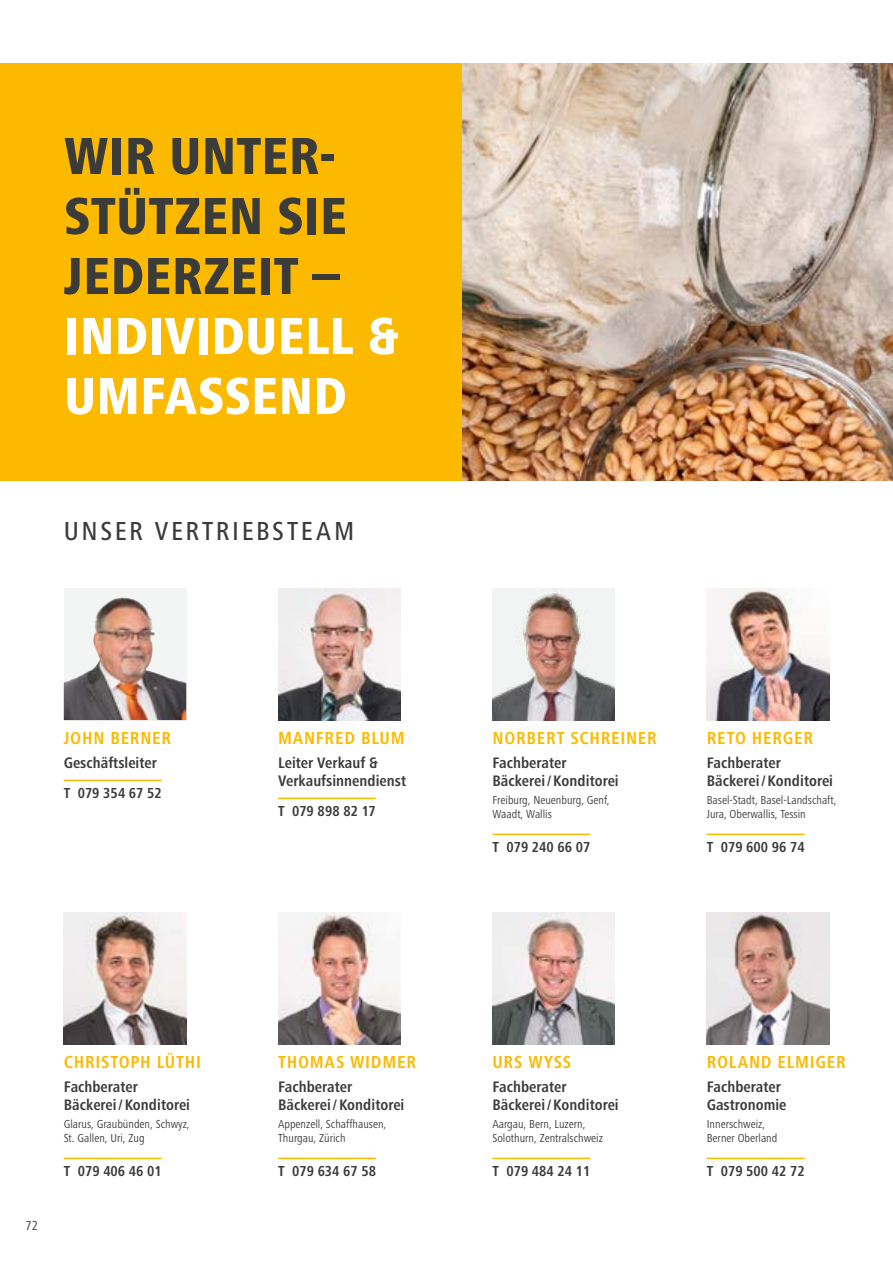
<style>
.page{position:relative;width:893px;height:1263px;background:#fff}
.page>*{position:absolute;margin:0;border:0;box-sizing:border-box;transform-origin:0 0}
.t1{font:800 condensed 54px/60px "Frutiger Next Pro";color:#3b3b3a}
.t2{font:800 condensed 54px/60px "Frutiger Next Pro";color:#fff}
.t3{font:500 condensed 27px "Frutiger Next Pro";letter-spacing:.095em;color:#3b3b3a}
.t4{font:700 condensed 18px "Frutiger Next Pro";letter-spacing:.04em;color:#fbba00}
.t5{font:700 condensed 15.75px/18px "Frutiger Next Pro";color:#3b3b3a}
.t6{font:700 condensed 15px "Frutiger Next Pro";color:#3b3b3a}
.t7{font:condensed 13.5px "Frutiger Next Pro";color:#3b3b3a}
.t8{font:condensed 12px/13.5px "Frutiger Next Pro";color:#3b3b3a}
</style>
<div class="page">
<img style="left:462px;top:64px;width:431px;height:417px">
<img style="left:64px;top:912px;width:122px;height:132px">
<img style="left:64px;top:588px;width:122px;height:132px">
<img style="left:101px;top:597px;width:25px;height:11px">
<img style="left:492px;top:588px;width:123px;height:132px">
<img style="left:278px;top:588px;width:123px;height:132px">
<img style="left:707px;top:588px;width:122px;height:132px">
<img style="left:278px;top:912px;width:123px;height:132px">
<img style="left:492px;top:912px;width:123px;height:132px">
<div style="left:0;top:64px;width:462px;height:417px;background:#fbba00"></div>
<hr style="left:492px;top:1157px;width:98px;height:2px;background:#fbba00">
<hr style="left:278px;top:1157px;width:98px;height:2px;background:#fbba00">
<hr style="left:64px;top:1157px;width:98px;height:2px;background:#fbba00">
<hr style="left:707px;top:833px;width:98px;height:2px;background:#fbba00">
<hr style="left:492px;top:833px;width:98px;height:2px;background:#fbba00">
<hr style="left:278px;top:797px;width:98px;height:2px;background:#fbba00">
<hr style="left:64px;top:779px;width:98px;height:2px;background:#fbba00">
<img style="left:707px;top:912px;width:122px;height:132px">
<hr style="left:707px;top:1157px;width:98px;height:2px;background:#fbba00">
<h1 class="t1" style="left:64px;top:126px;width:285px">WIR UNTER-<br>STÜTZEN SIE<br>JEDERZEIT –</h1>
<h1 class="t2" style="left:64px;top:306px;width:336px">INDIVIDUELL &amp;<br>UMFASSEND</h1>
<h2 class="t3" style="left:64px;top:516px;width:292px">UNSER VERTRIEBSTEAM</h2>
<h3 class="t4" style="left:64px;top:728px;width:109px">JOHN BERNER</h3>
<h3 class="t5" style="left:64px;top:754px;width:95px">Geschäftsleiter</h3>
<p class="t6" style="left:64px;top:784px;width:99px">T 079 354 67 52</p>
<h3 class="t4" style="left:278px;top:728px;width:128px">MANFRED BLUM</h3>
<h3 class="t5" style="left:278px;top:754px;width:130px">Leiter Verkauf &amp;<br>Verkaufsinnendienst</h3>
<p class="t6" style="left:278px;top:802px;width:99px">T 079 898 82 17</p>
<h3 class="t4" style="left:492px;top:728px;width:166px">NORBERT SCHREINER</h3>
<h3 class="t5" style="left:492px;top:754px;width:128px">Fachberater<br>Bäckerei/Konditorei</h3>
<p class="t8" style="left:492px;top:793px;width:119px">Freiburg, Neuenburg, Genf,<br>Waadt, Wallis</p>
<p class="t6" style="left:492px;top:838px;width:99px">T 079 240 66 07</p>
<h3 class="t4" style="left:707px;top:728px;width:108px">RETO HERGER</h3>
<h3 class="t5" style="left:707px;top:754px;width:128px">Fachberater<br>Bäckerei/Konditorei</h3>
<p class="t8" style="left:707px;top:793px;width:131px">Basel-Stadt, Basel-Landschaft,<br>Jura, Oberwallis, Tessin</p>
<p class="t6" style="left:707px;top:838px;width:99px">T 079 600 96 74</p>
<p class="t7" style="left:26px;top:1218px;width:14px">72</p>
<h3 class="t4" style="left:64px;top:1052px;width:139px">CHRISTOPH LÜTHI</h3>
<h3 class="t5" style="left:64px;top:1078px;width:128px">Fachberater<br>Bäckerei/Konditorei</h3>
<p class="t8" style="left:64px;top:1117px;width:127px">Glarus, Graubünden, Schwyz,<br>St. Gallen, Uri, Zug</p>
<p class="t6" style="left:64px;top:1162px;width:99px">T 079 406 46 01</p>
<h3 class="t4" style="left:278px;top:1052px;width:139px">THOMAS WIDMER</h3>
<h3 class="t5" style="left:278px;top:1078px;width:128px">Fachberater<br>Bäckerei/Konditorei</h3>
<p class="t8" style="left:278px;top:1117px;width:110px">Appenzell, Schaffhausen,<br>Thurgau, Zürich</p>
<p class="t6" style="left:278px;top:1162px;width:99px">T 079 634 67 58</p>
<h3 class="t4" style="left:492px;top:1052px;width:80px">URS WYSS</h3>
<h3 class="t5" style="left:492px;top:1078px;width:128px">Fachberater<br>Bäckerei/Konditorei</h3>
<p class="t8" style="left:492px;top:1117px;width:112px">Aargau, Bern, Luzern,<br>Solothurn, Zentralschweiz</p>
<p class="t6" style="left:492px;top:1162px;width:99px">T 079 484 24 11</p>
<h3 class="t4" style="left:707px;top:1052px;width:141px">ROLAND ELMIGER</h3>
<h3 class="t5" style="left:707px;top:1078px;width:81px">Fachberater<br>Gastronomie</h3>
<p class="t8" style="left:707px;top:1117px;width:72px">Innerschweiz,<br>Berner Oberland</p>
<p class="t6" style="left:707px;top:1162px;width:99px">T 079 500 42 72</p>
</div>
